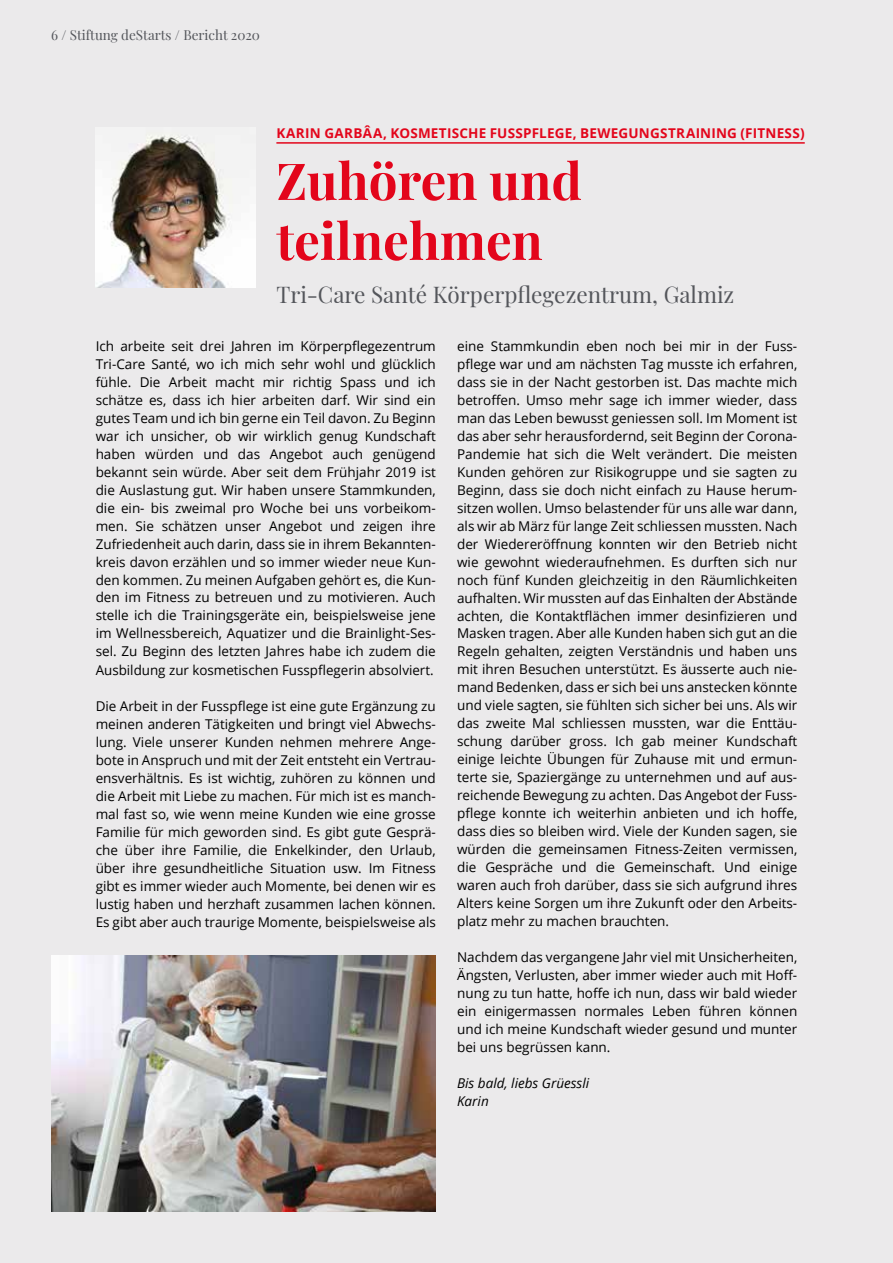
<style>
.page{position:relative;width:893px;height:1263px;background:#ebeaeb}
.page>*{position:absolute;margin:0;border:0;box-sizing:border-box;transform-origin:0 0}
.t1{font:700 51px/60px "Playfair Display";color:#e3051b}
.t2{font:22.5px "Playfair Display";color:#54565b}
.t3{font:13.5px/18px "Open Sans";color:#000;text-align:justify}
.t4{font:700 13.5px "Open Sans";letter-spacing:.02em;color:#e3051b}
.t5{font:13.5px "Playfair Display";color:#54565b}
.t6{font:italic 13.5px/18px "Open Sans";color:#000}
</style>
<div class="page">
<hr style="left:276px;top:142px;width:529px;height:2px;background:#e3051b">
<img style="left:51px;top:955px;width:385px;height:257px">
<img style="left:96px;top:134px;width:159px;height:153px">
<p class="t5" style="left:51px;top:25px;width:211px">6 / Stiftung deStarts / Bericht 2020</p>
<p class="t4" style="left:276px;top:123px;width:530px">KARIN GARBÂA, KOSMETISCHE FUSSPFLEGE, BEWEGUNGSTRAINING (FITNESS)</p>
<h1 class="t1" style="left:276px;top:147px;width:307px">Zuhören und teilnehmen</h1>
<h2 class="t2" style="left:276px;top:277px;width:459px">Tri-Care Santé Körperpflegezentrum, Galmiz</h2>
<p class="t3" style="left:457px;top:336px;width:342px">eine Stammkundin eben noch bei mir in der Fuss&shy;pflege war und am nächsten Tag musste ich erfahren, dass sie in der Nacht gestorben ist. Das machte mich betroffen. Umso mehr sage ich immer wieder, dass man das Leben bewusst geniessen soll. Im Moment ist das aber sehr herausfordernd, seit Beginn der Corona-Pandemie hat sich die Welt verändert. Die meisten Kunden gehören zur Risikogruppe und sie sagten zu Beginn, dass sie doch nicht einfach zu Hause herum&shy;sitzen wollen. Umso belastender für uns alle war dann, als wir ab März für lange Zeit schliessen mussten. Nach der Wiedereröffnung konnten wir den Betrieb nicht wie gewohnt wiederaufnehmen. Es durften sich nur noch fünf Kunden gleichzeitig in den Räumlichkeiten aufhalten. Wir mussten auf das Einhalten der Abstände achten, die Kontaktflächen immer desinfizieren und Masken tragen. Aber alle Kunden haben sich gut an die Regeln gehalten, zeigten Verständnis und haben uns mit ihren Besuchen unterstützt. Es äusserte auch nie&shy;mand Bedenken, dass er sich bei uns anstecken könnte und viele sagten, sie fühlten sich sicher bei uns. Als wir das zweite Mal schliessen mussten, war die Enttäu&shy;schung darüber gross. Ich gab meiner Kundschaft einige leichte Übungen für Zuhause mit und ermun&shy;terte sie, Spaziergänge zu unternehmen und auf aus&shy;reichende Bewegung zu achten. Das Angebot der Fuss&shy;pflege konnte ich weiterhin anbieten und ich hoffe, dass dies so bleiben wird. Viele der Kunden sagen, sie würden die gemeinsamen Fitness-Zeiten vermissen, die Gespräche und die Gemeinschaft. Und einige waren auch froh darüber, dass sie sich aufgrund ihres Alters keine Sorgen um ihre Zukunft oder den Arbeits&shy;platz mehr zu machen brauchten.</p>
<p class="t3" style="left:457px;top:948px;width:342px">Nachdem das vergangene Jahr viel mit Unsicherheiten, Ängsten, Verlusten, aber immer wieder auch mit Hoff&shy;nung zu tun hatte, hoffe ich nun, dass wir bald wieder ein einigermassen normales Leben führen können und ich meine Kundschaft wieder gesund und munter bei uns begrüssen kann.</p>
<p class="t6" style="left:457px;top:1074px;width:134px">Bis bald, liebs Grüessli<br>Karin</p>
<p class="t3" style="left:96px;top:336px;width:342px">Ich arbeite seit drei Jahren im Körperpflegezentrum Tri-Care Santé, wo ich mich sehr wohl und glücklich fühle. Die Arbeit macht mir richtig Spass und ich schätze es, dass ich hier arbeiten darf. Wir sind ein gutes Team und ich bin gerne ein Teil davon. Zu Beginn war ich unsicher, ob wir wirklich genug Kundschaft haben würden und das Angebot auch genügend bekannt sein würde. Aber seit dem Frühjahr 2019 ist die Auslastung gut. Wir haben unsere Stammkunden, die ein- bis zweimal pro Woche bei uns vorbeikom&shy;men. Sie schätzen unser Angebot und zeigen ihre Zufriedenheit auch darin, dass sie in ihrem Bekannten&shy;kreis davon erzählen und so immer wieder neue Kun&shy;den kommen. Zu meinen Aufgaben gehört es, die Kun&shy;den im Fitness zu betreuen und zu motivieren. Auch stelle ich die Trainingsgeräte ein, beispielsweise jene im Wellnessbereich, Aquatizer und die Brainlight-Ses&shy;sel. Zu Beginn des letzten Jahres habe ich zudem die Ausbildung zur kosmetischen Fusspflegerin absolviert.</p>
<p class="t3" style="left:96px;top:696px;width:342px">Die Arbeit in der Fusspflege ist eine gute Ergänzung zu meinen anderen Tätigkeiten und bringt viel Abwechs&shy;lung. Viele unserer Kunden nehmen mehrere Ange&shy;bote in Anspruch und mit der Zeit entsteht ein Vertrau&shy;ensverhältnis. Es ist wichtig, zuhören zu können und die Arbeit mit Liebe zu machen. Für mich ist es manch&shy;mal fast so, wie wenn meine Kunden wie eine grosse Familie für mich geworden sind. Es gibt gute Gesprä&shy;che über ihre Familie, die Enkelkinder, den Urlaub, über ihre gesundheitliche Situation usw. Im Fitness gibt es immer wieder auch Momente, bei denen wir es lustig haben und herzhaft zusammen lachen können.<br>Es gibt aber auch traurige Momente, beispielsweise als</p>
</div>
